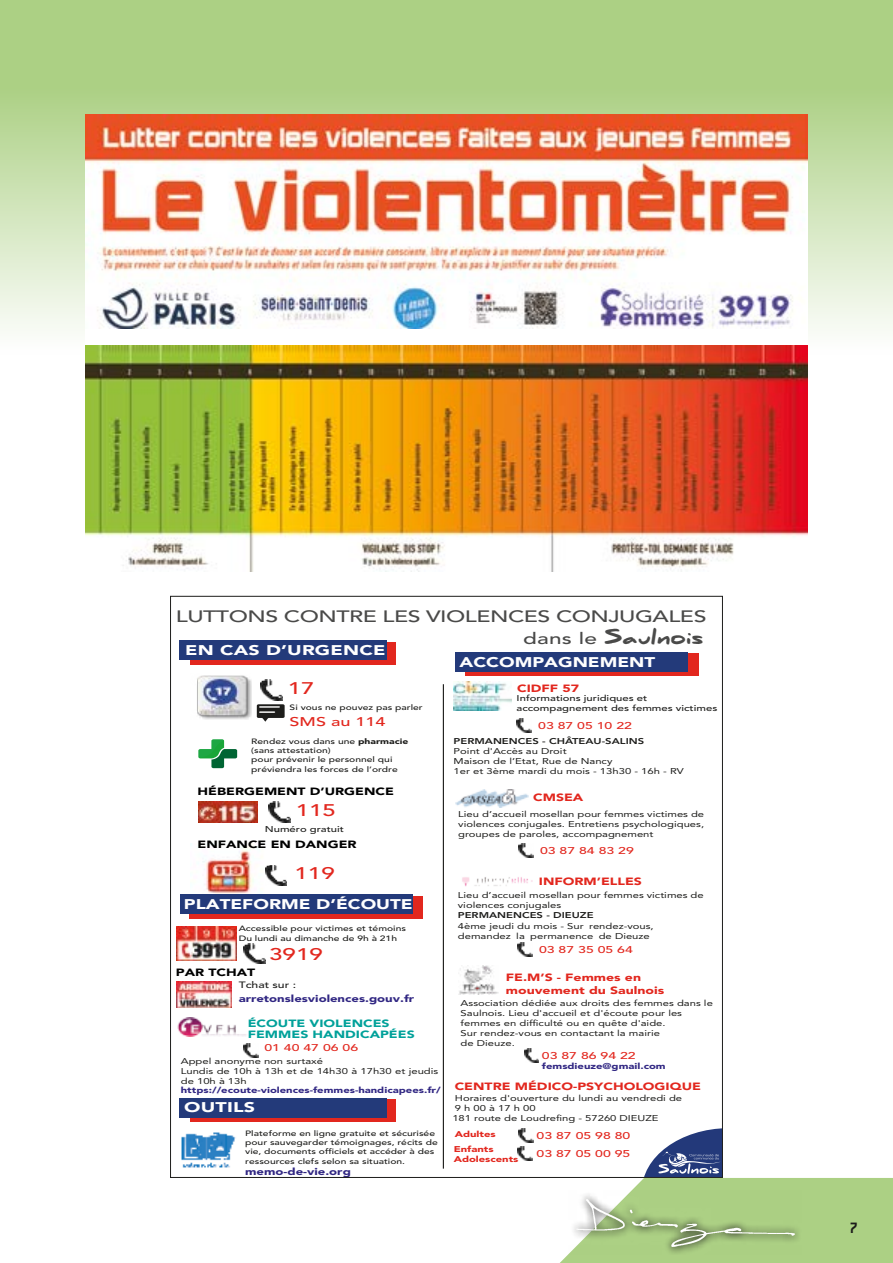
<style>
.page{position:relative;width:893px;height:1263px;background:#fff}
.page>*{position:absolute;margin:0;border:0;box-sizing:border-box;transform-origin:0 0}
.t1{font:900 17.7px "Daniel";color:#4a4a49;scale:1.33 1}
.t2{font:500 16.8px "Avenir LT Pro";color:#e2271e;scale:1.44 1}
.t3{font:700 16.5px "Conduit ITC";color:#1d1d1b}
.t4{font:500 16.35px "Avenir LT Pro";letter-spacing:-.02em;color:#4a4a49;scale:1.41 1}
.t5{font:900 13.95px "Avenir LT Pro";color:#fefefe;scale:1.34 1}
.t6{font:900 13.95px "Avenir LT Pro";letter-spacing:.01em;color:#fff;scale:1.41 1}
.t7{font:500 12.6px "Avenir LT Pro";color:#e2271e;scale:1.44 1}
.t8{font:900 10.5px/12.6px "Avenir LT Pro";color:#e2271e;scale:1.34 1}
.t9{font:900 10.5px "Avenir LT Pro";color:#000;scale:1.34 1}
.t10{font:900 10.5px/11.7px "Avenir LT Pro";color:#00a19a;scale:1.34 1}
.t11{font:900 9.9px "Avenir LT Pro";color:#312783;scale:1.33 1}
.t12{font:500 9.75px "Avenir LT Pro";color:#e2271e;scale:1.44 1}
.t13{font:500 9.15px "Avenir LT Pro";color:#1d1d1b;scale:1.33 1}
.t14{font:8.4px/10.1px "Avenir LT Pro";color:#1d1d1b;scale:1.34 1}
.t15{font:500 8.4px/10.1px "Avenir LT Pro";color:#1d1d1b;scale:1.34 1}
.t16{font:900 8.4px "Avenir LT Pro";color:#312783;scale:1.33 1}
.t17{font:900 8.4px/14.4px "Avenir LT Pro";color:#e2271e;scale:1.34 1}
.t18{font:500 7.65px/9.1px "Avenir LT Pro";color:#1d1d1b;scale:1.34 1}
.s1{font-family:"Avenir LT Pro";font-weight:500;font-size:16.05px}
.s2{font-weight:900}
.s3{font-weight:800}
</style>
<div class="page">
<svg style="left:0;top:0;width:893px;height:332px;background:#b8d595"></svg>
<img style="left:191px;top:846px;width:74px;height:49px">
<div style="left:190px;top:896px;width:233px;height:22px;background:#e2271e"></div>
<img style="left:199px;top:801px;width:59px;height:22px">
<div style="left:190px;top:642px;width:205px;height:23px;background:#e2271e"></div>
<hr style="left:443px;top:684px;width:1px;height:484px;background:#1d1d1b">
<div style="left:179px;top:640px;width:208px;height:20px;background:#233a7a"></div>
<img style="left:261px;top:680px;width:22px;height:20px">
<div style="left:180px;top:895px;width:233px;height:19px;background:#233a7a"></div>
<img style="left:176px;top:926px;width:60px;height:34px">
<img style="left:177px;top:981px;width:54px;height:26px">
<svg style="left:198px;top:739px;width:39px;height:29px"></svg>
<img style="left:197px;top:675px;width:54px;height:44px">
<svg style="left:256px;top:704px;width:29px;height:18px"></svg>
<img style="left:265px;top:865px;width:22px;height:20px">
<img style="left:269px;top:802px;width:22px;height:20px">
<img style="left:244px;top:943px;width:22px;height:21px">
<img style="left:517px;top:718px;width:14px;height:14px">
<img style="left:177px;top:1017px;width:70px;height:19px">
<img style="left:244px;top:1044px;width:14px;height:14px">
<img style="left:454px;top:682px;width:57px;height:29px">
<img style="left:462px;top:877px;width:71px;height:10px">
<img style="left:517px;top:942px;width:15px;height:14px">
<img style="left:456px;top:789px;width:73px;height:18px">
<img style="left:518px;top:844px;width:15px;height:14px">
<img style="left:181px;top:1132px;width:55px;height:36px">
<img style="left:519px;top:1128px;width:14px;height:14px">
<img style="left:518px;top:1146px;width:14px;height:14px">
<div style="left:465px;top:653px;width:233px;height:23px;background:#e2271e"></div>
<div style="left:456px;top:652px;width:232px;height:20px;background:#233a7a"></div>
<img style="left:458px;top:965px;width:40px;height:30px">
<img style="left:524px;top:1048px;width:15px;height:14px">
<div style="left:190px;top:1099px;width:205px;height:23px;background:#e2271e"></div>
<div style="left:179px;top:1098px;width:208px;height:20px;background:#233a7a"></div>
<div style="left:85px;top:115px;width:723px;height:252px;background:#fff"></div>
<img style="left:85px;top:115px;width:723px;height:214px">
<img style="left:85px;top:345px;width:723px;height:226px">
<svg style="left:551px;top:1128px;width:342px;height:135px"></svg>
<img style="left:561px;top:1180px;width:247px;height:81px">
<p class="t4" style="left:176px;top:606px;width:378px">LUTTONS CONTRE LES VIOLENCES CONJUGALES</p>
<p class="t6" style="left:185px;top:641px;width:143px">EN CAS D’URGENCE</p>
<p class="t1" style="left:523px;top:628px;width:137px"><span class="s1">dans le</span> Saulnois</p>
<p class="t5" style="left:459px;top:654px;width:148px">ACCOMPAGNEMENT</p>
<p class="t2" style="left:288px;top:678px;width:20px">17</p>
<p class="t7" style="left:290px;top:714px;width:68px">SMS au 114</p>
<p class="t18" style="left:290px;top:703px;width:101px">Si vous ne pouvez pas parler</p>
<p class="t18" style="left:251px;top:737px;width:119px">Rendez vous dans une <span class="s2">pharmacie </span>(sans attestation)<br>pour prévenir le personnel qui préviendra les forces de l’ordre</p>
<p class="t9" style="left:198px;top:785px;width:148px">HÉBERGEMENT D’URGENCE</p>
<p class="t2" style="left:296px;top:800px;width:29px">115</p>
<p class="t15" style="left:265px;top:824px;width:61px">Numéro gratuit</p>
<p class="t9" style="left:197px;top:838px;width:120px">ENFANCE EN DANGER</p>
<p class="t2" style="left:295px;top:864px;width:29px">119</p>
<p class="t5" style="left:184px;top:896px;width:172px">PLATEFORME D’ÉCOUTE</p>
<p class="t18" style="left:239px;top:924px;width:126px;line-height:10.1px">Accessible pour victimes et témoins<br>Du lundi au dimanche de 9h à 21h</p>
<p class="t9" style="left:176px;top:966px;width:61px">PAR TCHAT</p>
<p class="t2" style="left:269px;top:944px;width:39px">3919</p>
<p class="t13" style="left:239px;top:979px;width:45px">Tchat sur :</p>
<p class="t11" style="left:239px;top:992px;width:133px">arretonslesviolences.gouv.fr</p>
<p class="t10" style="left:248px;top:1017px;width:126px">ÉCOUTE VIOLENCES<br>FEMMES HANDICAPÉES</p>
<p class="t14" style="left:181px;top:1056px;width:194px">Appel anonyme non surtaxé<br>Lundis de 10h à 13h et de 14h30 à 17h30 et jeudis de 10h à 13h</p>
<p class="t16" style="left:181px;top:1085px;width:197px">https://ecoute-violences-femmes-handicapees.fr/</p>
<p class="t12" style="left:264px;top:1042px;width:67px">01 40 47 06 06</p>
<p class="t6" style="left:184px;top:1098px;width:52px">OUTILS</p>
<p class="t18" style="left:245px;top:1129px;width:145px">Plateforme en ligne gratuite et sécurisée pour sauvegarder témoignages, récits de vie, documents officiels et accéder à des ressources clefs selon sa situation.</p>
<p class="t11" style="left:245px;top:1165px;width:81px">memo-de-vie.org</p>
<p class="t8" style="left:517px;top:682px;width:48px">CIDFF 57</p>
<p class="t12" style="left:538px;top:720px;width:67px">03 87 05 10 22</p>
<p class="t15" style="left:517px;top:693px;width:151px">Informations juridiques et accompagnement des femmes victimes</p>
<p class="t14" style="left:454px;top:736px;width:173px"><span class="s3">PERMANENCES - CHÂTEAU-SALINS<br></span>Point d'Accès au Droit<br>Maison de l’Etat, Rue de Nancy<br>1er et 3ème mardi du mois - 13h30 - 16h - RV</p>
<p class="t8" style="left:533px;top:791px;width:39px">CMSEA</p>
<p class="t14" style="left:458px;top:809px;width:185px;text-align:justify">Lieu d’accueil mosellan pour femmes victimes de violences conjugales. Entretiens psychologiques, groupes de paroles, accompagnement</p>
<p class="t12" style="left:540px;top:845px;width:67px">03 87 84 83 29</p>
<p class="t8" style="left:539px;top:875px;width:78px">INFORM’ELLES</p>
<p class="t14" style="left:458px;top:890px;width:185px">Lieu d’accueil mosellan pour femmes victimes de violences conjugales<br><span class="s3">PERMANENCES - DIEUZE<br></span>4ème jeudi du mois - Sur rendez-vous, demandez la permanence de Dieuze</p>
<p class="t12" style="left:539px;top:944px;width:67px">03 87 35 05 64</p>
<p class="t8" style="left:506px;top:971px;width:120px">FE.M’S - Femmes en mouvement du Saulnois</p>
<p class="t14" style="left:461px;top:998px;width:190px">Association dédiée aux droits des femmes dans le Saulnois. Lieu d'accueil et d'écoute pour les femmes en difficulté ou en quête d'aide.<br>Sur rendez-vous en contactant la mairie<br>de Dieuze.</p>
<p class="t12" style="left:542px;top:1050px;width:67px">03 87 86 94 22</p>
<p class="t16" style="left:542px;top:1061px;width:95px">femsdieuze@gmail.com</p>
<p class="t8" style="left:455px;top:1080px;width:185px">CENTRE MÉDICO-PSYCHOLOGIQUE</p>
<p class="t14" style="left:452px;top:1093px;width:173px">Horaires d'ouverture du lundi au vendredi de<br>9 h 00 à 17 h 00<br>181 route de Loudrefing - 57260 DIEUZE</p>
<p class="t12" style="left:537px;top:1130px;width:67px">03 87 05 98 80</p>
<p class="t17" style="left:454px;top:1127px;width:33px">Adultes<br>Enfants</p>
<p class="t17" style="left:454px;top:1152px;width:50px">Adolescents</p>
<p class="t12" style="left:537px;top:1148px;width:67px">03 87 05 00 95</p>
<h3 class="t3" style="left:850px;top:1218px;width:10px">7</h3>
</div>
